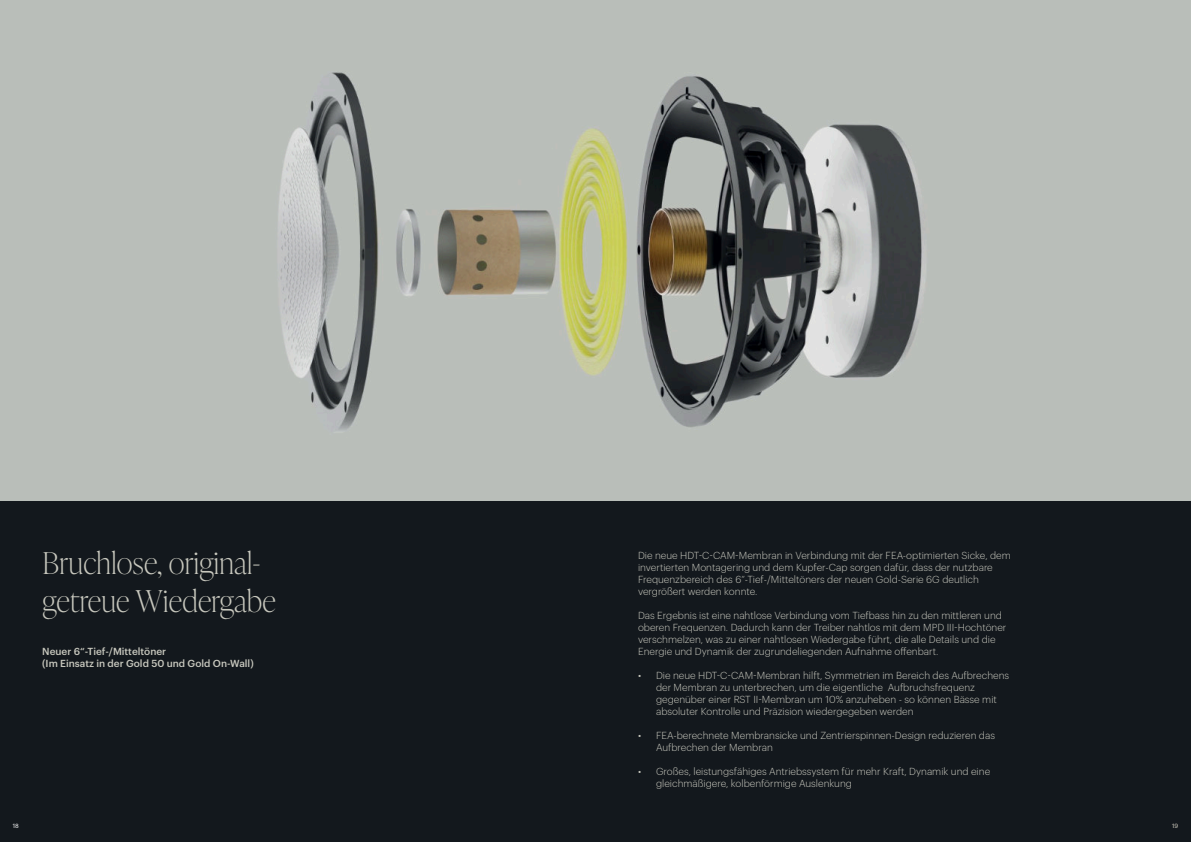
<style>
.page{position:relative;width:1191px;height:842px;background:#fff}
.page>*{position:absolute;margin:0;border:0;box-sizing:border-box;transform-origin:0 0}
.t1{font:100 30px "Ivy Presto Display";letter-spacing:.01em;color:#c8c8be}
.t2{font:300 10px "Graphik";color:#c8c8be}
.t3{font:500 10px "Graphik";color:#c8c8be}
.t4{font:6px "Graphik";color:#fff}
.t5{font:6px "Graphik";color:#d6d2c5}
</style>
<div class="page">
<img style="left:0;top:0;width:1191px;height:502px">
<div style="left:0;top:502px;width:1191px;height:340px;background:#13181d"></div>
<p class="t1" style="left:43px;top:551px;width:219px">Bruchlose, original-</p>
<p class="t1" style="left:43px;top:589px;width:235px">getreue Wiedergabe</p>
<p class="t3" style="left:42px;top:647px;width:125px">Neuer 6“-Tief-/Mitteltöner</p>
<p class="t3" style="left:42px;top:659px;width:213px">(Im Einsatz in der Gold 50 und Gold On-Wall)</p>
<p class="t2" style="left:638px;top:551px;width:374px">Die neue HDT-C-CAM-Membran in Verbindung mit der FEA-optimierten Sicke, dem</p>
<p class="t2" style="left:638px;top:563px;width:356px">invertierten Montagering und dem Kupfer-Cap sorgen dafür, dass der nutzbare</p>
<p class="t2" style="left:638px;top:575px;width:342px">Frequenzbereich des 6“-Tief-/Mitteltöners der neuen Gold-Serie 6G deutlich</p>
<p class="t2" style="left:638px;top:587px;width:121px">vergrößert werden konnte.</p>
<p class="t2" style="left:638px;top:611px;width:365px">Das Ergebnis ist eine nahtlose Verbindung vom Tiefbass hin zu den mittleren und</p>
<p class="t2" style="left:638px;top:623px;width:370px">oberen Frequenzen. Dadurch kann der Treiber nahtlos mit dem MPD III-Hochtöner</p>
<p class="t2" style="left:638px;top:635px;width:359px">verschmelzen, was zu einer nahtlosen Wiedergabe führt, die alle Details und die</p>
<p class="t2" style="left:638px;top:647px;width:302px">Energie und Dynamik der zugrundeliegenden Aufnahme offenbart.</p>
<p class="t2" style="left:638px;top:671px;width:373px">• Die neue HDT-C-CAM-Membran hilft, Symmetrien im Bereich des Aufbrechens</p>
<p class="t2" style="left:656px;top:683px;width:320px">der Membran zu unterbrechen, um die eigentliche Aufbruchsfrequenz</p>
<p class="t2" style="left:656px;top:695px;width:342px">gegenüber einer RST II-Membran um 10% anzuheben - so können Bässe mit</p>
<p class="t2" style="left:656px;top:707px;width:259px">absoluter Kontrolle und Präzision wiedergegeben werden</p>
<p class="t2" style="left:638px;top:731px;width:358px">• FEA-berechnete Membransicke und Zentrierspinnen-Design reduzieren das</p>
<p class="t2" style="left:656px;top:743px;width:118px">Aufbrechen der Membran</p>
<p class="t2" style="left:638px;top:767px;width:354px">• Großes, leistungsfähiges Antriebssystem für mehr Kraft, Dynamik und eine</p>
<p class="t2" style="left:656px;top:779px;width:197px">gleichmäßigere, kolbenförmige Auslenkung</p>
<p class="t4" style="left:13px;top:823px;width:8px">18</p>
<p class="t5" style="left:1172px;top:823px;width:8px">19</p>
</div>
